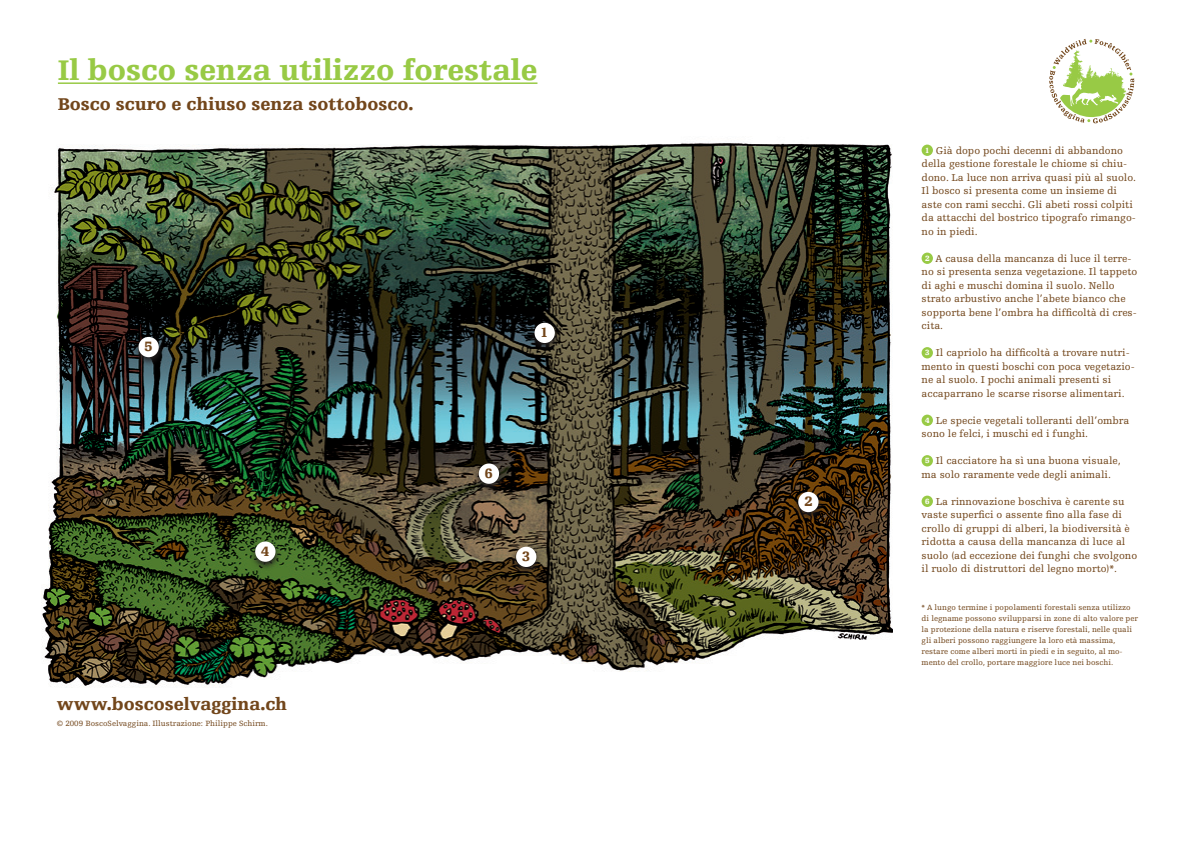
<style>
.page{position:relative;width:1191px;height:842px;background:#fff}
.page>*{position:absolute;margin:0;border:0;box-sizing:border-box;transform-origin:0 0}
.t1{font:900 30px "Egyptienne F";color:#98ca45}
.t2{font:900 18px "Egyptienne F";color:#72461b}
.t3{font:900 14.3px "Egyptienne F";color:#72461b}
.t4{font:10.5px/13.5px "Egyptienne F";color:#72461b}
.t5{font:8px/11px "Egyptienne F";color:#72461b}
.s1{font-weight:900;font-size:8px;color:#fff}
</style>
<div class="page">
<svg style="left:1049px;top:39px;width:85px;height:84px"></svg>
<img style="left:42px;top:143px;width:850px;height:545px">
<svg style="left:132px;top:333px;width:32px;height:32px"></svg>
<div style="left:138px;top:337px;width:21px;height:20px;background:#fff;border-radius:50%"></div>
<svg style="left:528px;top:319px;width:32px;height:32px"></svg>
<div style="left:534px;top:323px;width:21px;height:20px;background:#fff;border-radius:50%"></div>
<svg style="left:510px;top:543px;width:32px;height:32px"></svg>
<div style="left:516px;top:547px;width:20px;height:20px;background:#fff;border-radius:50%"></div>
<svg style="left:249px;top:538px;width:32px;height:32px"></svg>
<div style="left:255px;top:541px;width:20px;height:21px;background:#fff;border-radius:50%"></div>
<svg style="left:792px;top:488px;width:32px;height:32px"></svg>
<div style="left:798px;top:492px;width:20px;height:20px;background:#fff;border-radius:50%"></div>
<svg style="left:472px;top:460px;width:32px;height:32px"></svg>
<div style="left:479px;top:463px;width:20px;height:21px;background:#fff;border-radius:50%"></div>
<hr style="left:58px;top:82px;width:479px;height:2px;background:#98ca45">
<div style="left:921px;top:145px;width:12px;height:11px;background:#98ca45;border-radius:50%"></div>
<div style="left:921px;top:253px;width:12px;height:11px;background:#98ca45;border-radius:50%"></div>
<div style="left:921px;top:347px;width:12px;height:11px;background:#98ca45;border-radius:50%"></div>
<div style="left:921px;top:415px;width:12px;height:11px;background:#98ca45;border-radius:50%"></div>
<div style="left:921px;top:455px;width:12px;height:11px;background:#98ca45;border-radius:50%"></div>
<div style="left:921px;top:496px;width:12px;height:11px;background:#98ca45;border-radius:50%"></div>
<h1 class="t1" style="left:58px;top:54px;width:481px">Il bosco senza utilizzo forestale</h1>
<h2 class="t2" style="left:58px;top:94px;width:357px">Bosco scuro e chiuso senza sottobosco.</h2>
<h3 class="t3" style="left:145px;top:339px;width:9px">5</h3>
<h3 class="t3" style="left:261px;top:543px;width:9px">4</h3>
<h2 class="t2" style="left:57px;top:694px;width:232px">www.boscoselvaggina.ch</h2>
<p class="t5" style="left:57px;top:718px;width:213px">© 2009 BoscoSelvaggina. Illustrazione: Philippe Schirm.</p>
<h3 class="t3" style="left:540px;top:325px;width:9px">1</h3>
<h3 class="t3" style="left:485px;top:465px;width:9px">6</h3>
<h3 class="t3" style="left:522px;top:549px;width:9px">3</h3>
<h3 class="t3" style="left:804px;top:494px;width:9px">2</h3>
<p class="t4" style="left:921px;top:144px;width:216px;text-indent:3px"><span class="s1">1</span> Già dopo pochi decenni di abbandono della gestione forestale le chiome si chiu&shy;dono. La luce non arriva quasi più al suolo.<br>Il bosco si presenta come un insieme di aste con rami secchi. Gli abeti rossi colpiti da attacchi del bostrico tipografo rimango&shy;no in piedi.</p>
<p class="t4" style="left:921px;top:252px;width:217px;text-indent:3px"><span class="s1">2</span> A causa della mancanza di luce il terre&shy;no si presenta senza vegetazione. Il tappeto di aghi e muschi domina il suolo. Nello strato arbustivo anche l’abete bianco che sopporta bene l’ombra ha difficoltà di cres&shy;cita.</p>
<p class="t4" style="left:921px;top:346px;width:215px;text-indent:3px"><span class="s1">3</span> Il capriolo ha difficoltà a trovare nutri&shy;mento in questi boschi con poca vegetazio&shy;ne al suolo. I pochi animali presenti si accaparrano le scarse risorse alimentari.</p>
<p class="t4" style="left:921px;top:414px;width:209px;text-indent:3px"><span class="s1">4</span> Le specie vegetali tolleranti dell’ombra sono le felci, i muschi ed i funghi.</p>
<p class="t4" style="left:921px;top:454px;width:201px;text-indent:3px"><span class="s1">5</span> Il cacciatore ha sì una buona visuale, ma solo raramente vede degli animali.</p>
<p class="t4" style="left:921px;top:495px;width:217px;text-indent:3px"><span class="s1">6</span> La rinnovazione boschiva è carente su vaste superfici o assente fino alla fase di crollo di gruppi di alberi, la biodiversità è ridotta a causa della mancanza di luce al suolo (ad eccezione dei funghi che svolgono il ruolo di distruttori del legno morto)*.</p>
<p class="t5" style="left:921px;top:602px;width:218px">* A lungo termine i popolamenti forestali senza utilizzo di legname possono svilupparsi in zone di alto valore per la protezione della natura e riserve forestali, nelle quali gli alberi possono raggiungere la loro età massima, restare come alberi morti in piedi e in seguito, al mo&shy;mento del crollo, portare maggiore luce nei boschi.</p>
</div>
